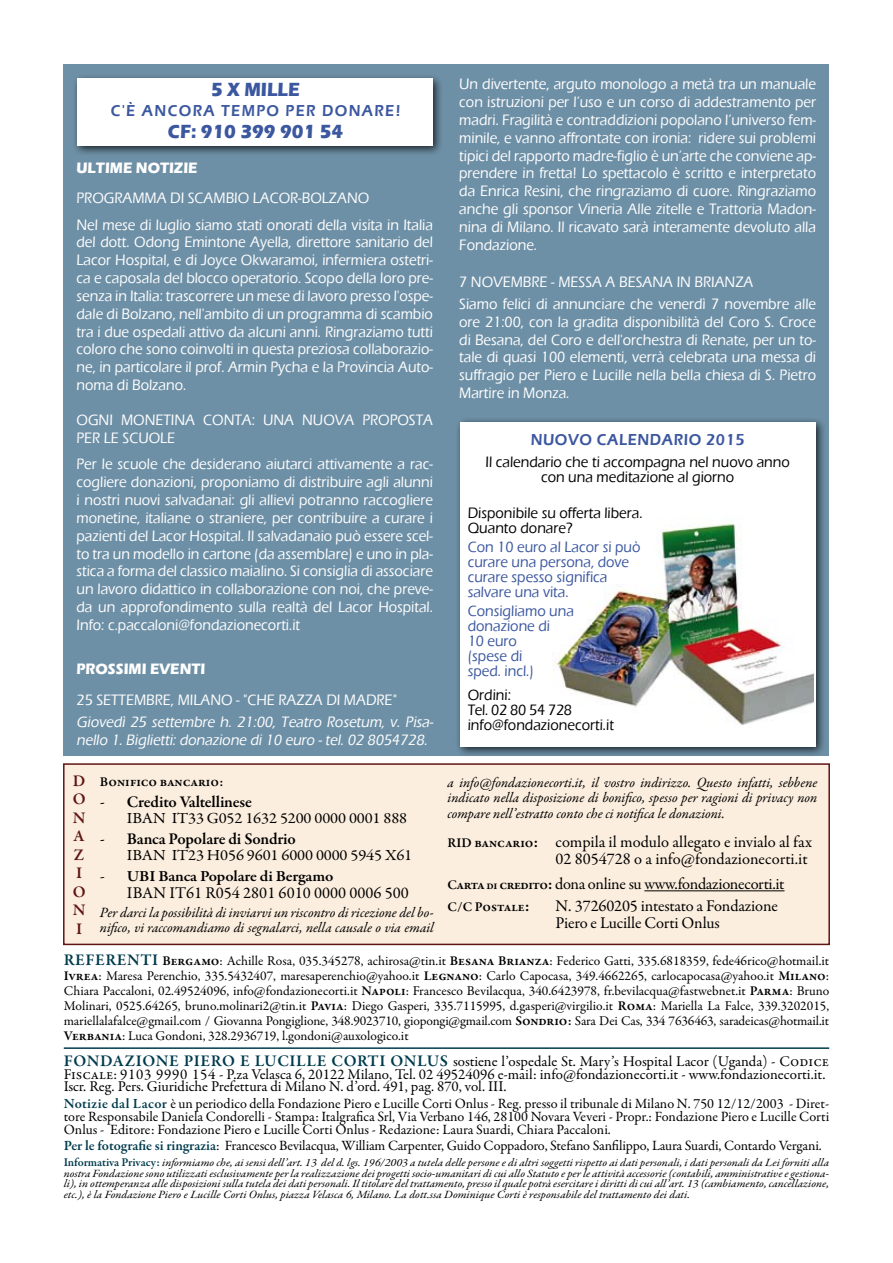
<style>
.page{position:relative;width:893px;height:1263px;background:#fff}
.page>*{position:absolute;margin:0;border:0;box-sizing:border-box;transform-origin:0 0}
.t1{font:700 19.65px "Eras ITC";color:#3b579f;scale:.92 1}
.t2{font:16.5px/16.5px "Garamond Premr Pro";letter-spacing:-.005em;color:#000;text-align:right}
.t3{font:600 16.5px "Garamond Premr Pro";letter-spacing:-.02em;color:#000}
.t4{font:600 16.5px/18.5px "Garamond Premr Pro";color:#5f1514}
.t5{font:600 16.35px "Eras ITC";letter-spacing:.04em;color:#3b579f;scale:.92 1}
.t6{font:500 15.6px/17.9px "Eras ITC";color:#fff;scale:.92 1}
.t7{font:500 15.6px/15px "Eras ITC";color:#000;scale:.92 1}
.t8{font:500 15.6px/15px "Eras ITC";color:#3b579f;scale:.92 1}
.t9{font:700 15.6px "Eras ITC";color:#fff;scale:.92 1}
.t10{font:15.45px "Garamond Premr Pro";letter-spacing:-.01em;color:#000;scale:1.06 1}
.t11{font:600 15.45px "Garamond Premr Pro";letter-spacing:-.01em;color:#000;scale:1.06 1}
.t12{font:15px/12.8px "Garamond Premr Pro";color:#000}
.t13{font:14.25px/12.8px "Garamond Premr Pro";letter-spacing:-.01em;color:#000;text-align:justify}
.t14{font:italic 14.25px/15px "Garamond Premr Pro";letter-spacing:-.005em;color:#000}
.t15{font:13.5px/15px "Garamond Premr Pro";color:#000;text-align:justify}
.t16{font:600 13.5px "Garamond Premr Pro";letter-spacing:-.01em;color:#000}
.t17{font:italic 11.1px/10.5px "Garamond Premr Pro";letter-spacing:-.005em;color:#000;text-align:justify;scale:1.08 1}
.s1{font-weight:600;font-size:13.5px}
.s2{font-weight:600}
.s3{font-weight:600;font-size:12px}
.s4{font-size:16.5px}
.s5{font-weight:600;font-size:16.5px;color:#003b4d}
.s6{font-weight:400;font-style:italic}
.s7{font-weight:600;color:#003b4d}
.s8{font-weight:600;font-style:normal;font-size:12px;color:#003b4d}
</style>
<div class="page">
<div style="left:63px;top:763px;width:767px;height:182px;background:#fbeede;border:2px solid #5f1514"></div>
<hr style="left:644px;top:890px;width:140px;height:1px;background:#000">
<hr style="left:64px;top:1047px;width:765px;height:2px;background:#003b4d">
<div style="left:64px;top:64px;width:765px;height:691px;background:#6e90a6"></div>
<div style="left:455px;top:417px;width:380px;height:349px;background:#000;opacity:.75"></div>
<div style="left:460px;top:422px;width:355px;height:324px;background:#fff"></div>
<img style="left:553px;top:523px;width:260px;height:202px">
<div style="left:72px;top:73px;width:380px;height:93px;background:#000;opacity:.75"></div>
<div style="left:77px;top:78px;width:356px;height:68px;background:#fff"></div>
<p class="t1" style="left:211px;top:78px;width:98px">5 x MILLE</p>
<p class="t5" style="left:111px;top:101px;width:49px">C'È ANCORA</p>
<p class="t5" style="left:221px;top:101px;width:124px">TEMPO PER DONARE</p>
<p class="t5" style="left:396px;top:101px;width:7px">!</p>
<p class="t1" style="left:168px;top:121px;width:192px">cf: 910 399 901 54</p>
<p class="t9" style="left:77px;top:158px;width:133px">ULTIME NOTIZIE</p>
<p class="t6" style="left:77px;top:185px;width:389px;line-height:26.4px">PROGRAMMA DI SCAMBIO LACOR-BOLZANO<br>Nel mese di luglio siamo stati onorati della visita in Italia</p>
<p class="t6" style="left:77px;top:233px;width:389px;text-align:justify">del dott. Odong Emintone Ayella, direttore sanitario del Lacor Hospital, e di Joyce Okwaramoi, infermiera ostetri&shy;ca e caposala del blocco operatorio. Scopo della loro pre&shy;senza in Italia: trascorrere un mese di lavoro presso l'ospe&shy;dale di Bolzano, nell'ambito di un programma di scambio tra i due ospedali attivo da alcuni anni. Ringraziamo tutti coloro che sono coinvolti in questa preziosa collaborazio&shy;ne, in particolare il prof. Armin Pycha e la Provincia Auto&shy;noma di Bolzano.</p>
<p class="t6" style="left:77px;top:411px;width:389px">OGNI MONETINA CONTA: UNA NUOVA PROPOSTA<br>PER LE SCUOLE</p>
<p class="t6" style="left:77px;top:455px;width:389px;text-align:justify">Per le scuole che desiderano aiutarci attivamente a rac&shy;cogliere donazioni, proponiamo di distribuire agli alunni i nostri nuovi salvadanai: gli allievi potranno raccogliere monetine, italiane o straniere, per contribuire a curare i pazienti del Lacor Hospital. Il salvadanaio può essere scel&shy;to tra un modello in cartone (da assemblare) e uno in pla&shy;stica a forma del classico maialino. Si consiglia di associare un lavoro didattico in collaborazione con noi, che preve&shy;da un approfondimento sulla realtà del Lacor Hospital.<br>Info: c.paccaloni@fondazionecorti.it</p>
<p class="t9" style="left:77px;top:660px;width:141px">PROSSIMI EVENTI</p>
<p class="t6" style="left:77px;top:689px;width:391px;line-height:22.2px">25 SETTEMBRE, MILANO - "CHE RAZZA DI MADRE"<br>Giovedì 25 settembre h. 21:00, Teatro Rosetum, v. Pisa-</p>
<p class="t6" style="left:77px;top:731px;width:385px">nello 1. Biglietti: donazione di 10 euro - tel. 02 8054728.</p>
<p class="t6" style="left:459px;top:75px;width:389px;text-align:justify">Un divertente, arguto monologo a metà tra un manuale con istruzioni per l’uso e un corso di addestramento per madri. Fragilità e contraddizioni popolano l’universo fem&shy;minile, e vanno affrontate con ironia: ridere sui problemi tipici del rapporto madre-figlio è un’arte che conviene ap&shy;prendere in fretta! Lo spettacolo è scritto e interpretato da Enrica Resini, che ringraziamo di cuore. Ringraziamo anche gli sponsor Vineria Alle zitelle e Trattoria Madon&shy;nina di Milano. Il ricavato sarà interamente devoluto alla Fondazione.</p>
<p class="t6" style="left:459px;top:271px;width:389px;line-height:22px">7 NOVEMBRE - MESSA A BESANA IN BRIANZA<br>Siamo felici di annunciare che venerdì 7 novembre alle</p>
<p class="t6" style="left:459px;top:313px;width:389px;text-align:justify">ore 21:00, con la gradita disponibilità del Coro S. Croce di Besana, del Coro e dell'orchestra di Renate, per un to&shy;tale di quasi 100 elementi, verrà celebrata una messa di suffragio per Piero e Lucille nella bella chiesa di S. Pietro Martire in Monza.</p>
<p class="t5" style="left:531px;top:430px;width:234px">NUOVO CALENDARIO 2015</p>
<p class="t7" style="left:485px;top:455px;width:332px;text-align:center">Il calendario che ti accompagna nel nuovo anno con una meditazione al giorno</p>
<p class="t7" style="left:468px;top:505px;width:192px">Disponibile su offerta libera.<br>Quanto donare?</p>
<p class="t8" style="left:468px;top:540px;width:189px">Con 10 euro al Lacor si può curare una persona, dove curare spesso significa salvare una vita.</p>
<p class="t8" style="left:468px;top:604px;width:117px">Consigliamo una donazione di<br>10 euro<br>(spese di<br>sped. incl.)</p>
<p class="t7" style="left:468px;top:687px;width:160px">Ordini:<br>Tel. 02 80 54 728 info@fondazionecorti.it</p>
<p class="t4" style="left:73px;top:771px;width:14px">D<br>O<br>N<br>A<br>Z<br>I<br>O<br>N<br>I</p>
<p class="t14" style="left:448px;top:775px;width:371px">a info@fondazionecorti.it, il vostro indirizzo. Questo infatti, sebbene indicato nella disposizione di bonifico, spesso per ragioni di privacy non</p>
<p class="t14" style="left:448px;top:807px;width:279px">compare nell’estratto conto che ci notifica le donazioni.</p>
<p class="t2" style="left:448px;top:834px;width:366px"><span class="s1">RID bancario</span><span class="s2">:</span> compila il modulo allegato e invialo al fax<br>02 8054728 o a info@fondazionecorti.it</p>
<p class="t2" style="left:448px;top:876px;width:338px"><span class="s1">Carta</span> <span class="s3">di</span> <span class="s1">credito</span><span class="s2">:</span> dona online su www.fondazionecorti.it</p>
<p class="t16" style="left:448px;top:899px;width:84px">C/C Postale<span class="s4">:</span></p>
<p class="t2" style="left:556px;top:898px;width:224px;text-align:left">N. 37260205 intestato a Fondazione<br>Piero e Lucille Corti Onlus</p>
<p class="t15" style="left:64px;top:953px;width:767px"><span class="s5">REFERENTI</span> <span class="s2">Bergamo</span>: Achille Rosa, 035.345278, achirosa@tin.it <span class="s2">Besana Brianza</span>: Federico Gatti, 335.6818359, fede46rico@hotmail.it <span class="s2">Ivrea</span>: Maresa Perenchio, 335.5432407, maresaperenchio@yahoo.it <span class="s2">Legnano</span>: Carlo Capocasa, 349.4662265, carlocapocasa@yahoo.it <span class="s2">Milano</span>:<br>Chiara Paccaloni, 02.49524096, info@fondazionecorti.it <span class="s2">Napoli</span>: Francesco Bevilacqua, 340.6423978, fr.bevilacqua@fastwebnet.it <span class="s2">Parma</span>: Bruno Molinari, 0525.64265, bruno.molinari2@tin.it <span class="s2">Pavia</span>: Diego Gasperi, 335.7115995, d.gasperi@virgilio.it <span class="s2">Roma</span>: Mariella La Falce, 339.3202015, mariellalafalce@gmail.com / Giovanna Pongiglione, 348.9023710, giopongi@gmail.com <span class="s2">Sondrio:</span> Sara Dei Cas, 334 7636463, saradeicas@hotmail.it <span class="s2">Verbania</span>: Luca Gondoni, 328.2936719, l.gondoni@auxologico.it</p>
<p class="t16" style="left:100px;top:773px;width:125px">Bonifico bancario:</p>
<p class="t3" style="left:100px;top:791px;width:153px"><span class="s6">-</span> Credito Valtellinese</p>
<p class="t10" style="left:127px;top:809px;width:266px">IBAN IT33 G052 1632 5200 0000 0001 888</p>
<p class="t3" style="left:100px;top:829px;width:197px"><span class="s6">-</span> Banca Popolare di Sondrio</p>
<p class="t10" style="left:127px;top:846px;width:271px">IBAN IT23 H056 9601 6000 0000 5945 X61</p>
<p class="t11" style="left:100px;top:867px;width:222px"><span class="s6">-</span> UBI Banca Popolare di Bergamo</p>
<p class="t2" style="left:127px;top:885px;width:283px">IBAN IT61 R054 2801 6010 0000 0006 500</p>
<p class="t14" style="left:100px;top:906px;width:335px">Per darci la possibilità di inviarvi un riscontro di ricezione del bo&shy;nifico, vi raccomandiamo di segnalarci, nella causale o via email</p>
<p class="t12" style="left:64px;top:1055px;width:767px"><span class="s5">FONDAZIONE PIERO E LUCILLE CORTI ONLUS</span> sostiene l’ospedale St. Mary’s Hospital Lacor (Uganda) - Codice<br>Fiscale: 9103 9990 154 - P.za Velasca 6, 20122 Milano, Tel. 02 49524096 e-mail: info@fondazionecorti.it - www.fondazionecorti.it.<br>Iscr. Reg. Pers. Giuridiche Prefettura di Milano N. d’ord. 491, pag. 870, vol. III.</p>
<p class="t13" style="left:64px;top:1098px;width:767px"><span class="s7">Notizie dal Lacor</span> è un periodico della Fondazione Piero e Lucille Corti Onlus - Reg. presso il tribunale di Milano N. 750 12/12/2003 - Diret&shy;tore Responsabile Daniela Condorelli - Stampa: Italgrafica Srl, Via Verbano 146, 28100 Novara Veveri - Propr.: Fondazione Piero e Lucille Corti Onlus - Editore: Fondazione Piero e Lucille Corti Onlus - Redazione: Laura Suardi, Chiara Paccaloni.</p>
<p class="t17" style="left:64px;top:1158px;width:710px"><span class="s8">Informativa Privacy:</span> informiamo che, ai sensi dell’art. 13 del d. lgs. 196/2003 a tutela delle persone e di altri soggetti rispetto ai dati personali, i dati personali da Lei forniti alla nostra Fondazione sono utilizzati esclusivamente per la realizzazione dei progetti socio-umanitari di cui allo Statuto e per le attività accessorie (contabili, amministrative e gestiona&shy;li), in ottemperanza alle disposizioni sulla tutela dei dati personali. Il titolare del trattamento, presso il quale potrà esercitare i diritti di cui all’art. 13 (cambiamento, cancellazione, etc.), è la Fondazione Piero e Lucille Corti Onlus, piazza Velasca 6, Milano. La dott.ssa Dominique Corti è responsabile del trattamento dei dati.</p>
<p class="t13" style="left:64px;top:1139px;width:759px"><span class="s7">Per le fotografie si ringrazia</span>: Francesco Bevilacqua, William Carpenter, Guido Coppadoro, Stefano Sanfilippo, Laura Suardi, Contardo Vergani.</p>
</div>
